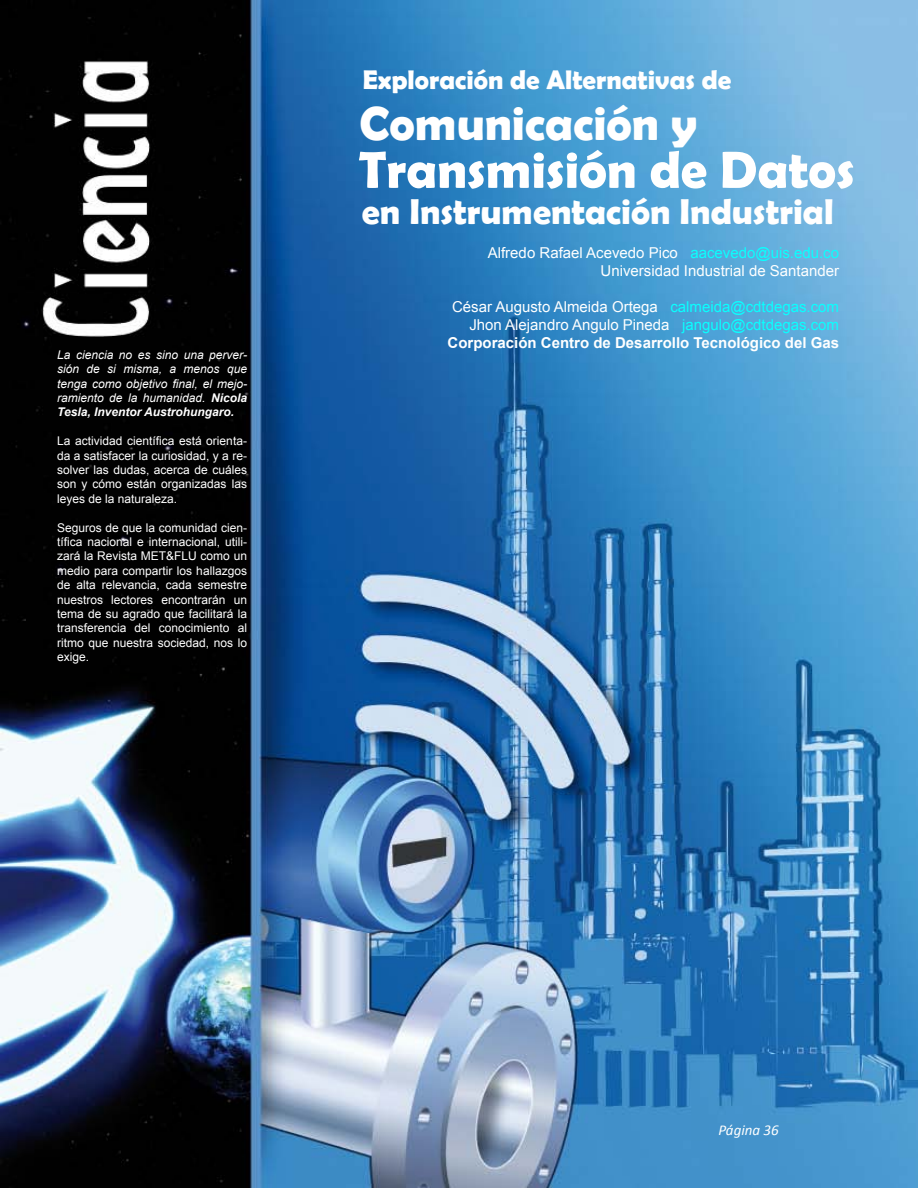
<style>
.page{position:relative;width:918px;height:1188px;background:#fff}
.page>*{position:absolute;margin:0;border:0;box-sizing:border-box;transform-origin:0 0}
.t1{font:700 52.5px "Berlin Sans FB Demi";color:#fff}
.t2{font:700 48px "Berlin Sans FB Demi";color:#fff}
.t3{font:700 36px "Berlin Sans FB Demi";color:#fff}
.t4{font:700 27px "Berlin Sans FB Demi";color:#fff}
.t5{font:15px/18px "Arial";color:#fff;text-align:right}
.t6{font:italic 15px "Calibri";color:#fff}
.t7{font:12px/14.4px "Arial";color:#fff;text-align:justify}
.t8{font:italic 12px/14.4px "Arial";color:#fff;text-align:justify}
.s1{font-weight:700}
.s2{color:#0affff}
</style>
<div class="page">
<img style="left:0;top:0;width:918px;height:1188px">
<p class="t8" style="left:57px;top:348px;width:191px">La ciencia no es sino una perver&shy;sión de si misma, a menos que tenga como objetivo final, el mejo&shy;ramiento de la humanidad. <span class="s1">Nicola Tesla, Inventor Austrohungaro.</span></p>
<p class="t7" style="left:57px;top:434px;width:191px">La actividad científica está orienta&shy;da a satisfacer la curiosidad, y a re&shy;solver las dudas, acerca de cuáles son y cómo están organizadas las leyes de la naturaleza.</p>
<p class="t7" style="left:57px;top:520px;width:191px">Seguros de que la comunidad cien&shy;tífica nacional e internacional, utili&shy;zará la Revista MET&amp;FLU como un medio para compartir los hallazgos de alta relevancia, cada semestre nuestros lectores encontrarán un tema de su agrado que facilitará la transferencia del conocimiento al ritmo que nuestra sociedad, nos lo exige.</p>
<h3 class="t4" style="left:363px;top:64px;width:370px">Exploración de Alternativas de</h3>
<h2 class="t2" style="left:360px;top:95px;width:339px">Comunicación y</h2>
<h1 class="t1" style="left:359px;top:139px;width:498px">Transmisión de Datos</h1>
<h3 class="t3" style="left:362px;top:191px;width:473px">en Instrumentación Industrial</h3>
<p class="t5" style="left:488px;top:244px;width:353px">Alfredo Rafael Acevedo Pico <span class="s2">aacevedo@uis.edu.co<br></span>Universidad Industrial de Santander</p>
<p class="t5" style="left:448px;top:298px;width:393px">César Augusto Almeida Ortega <span class="s2">calmeida@cdtdegas.com<br></span>Jhon Alejandro Angulo Pineda <span class="s2">jangulo@cdtdegas.com<br></span><span class="s1">Corporación Centro de Desarrollo Tecnológico del Gas</span></p>
<p class="t6" style="left:719px;top:1121px;width:62px">Página 36</p>
</div>
